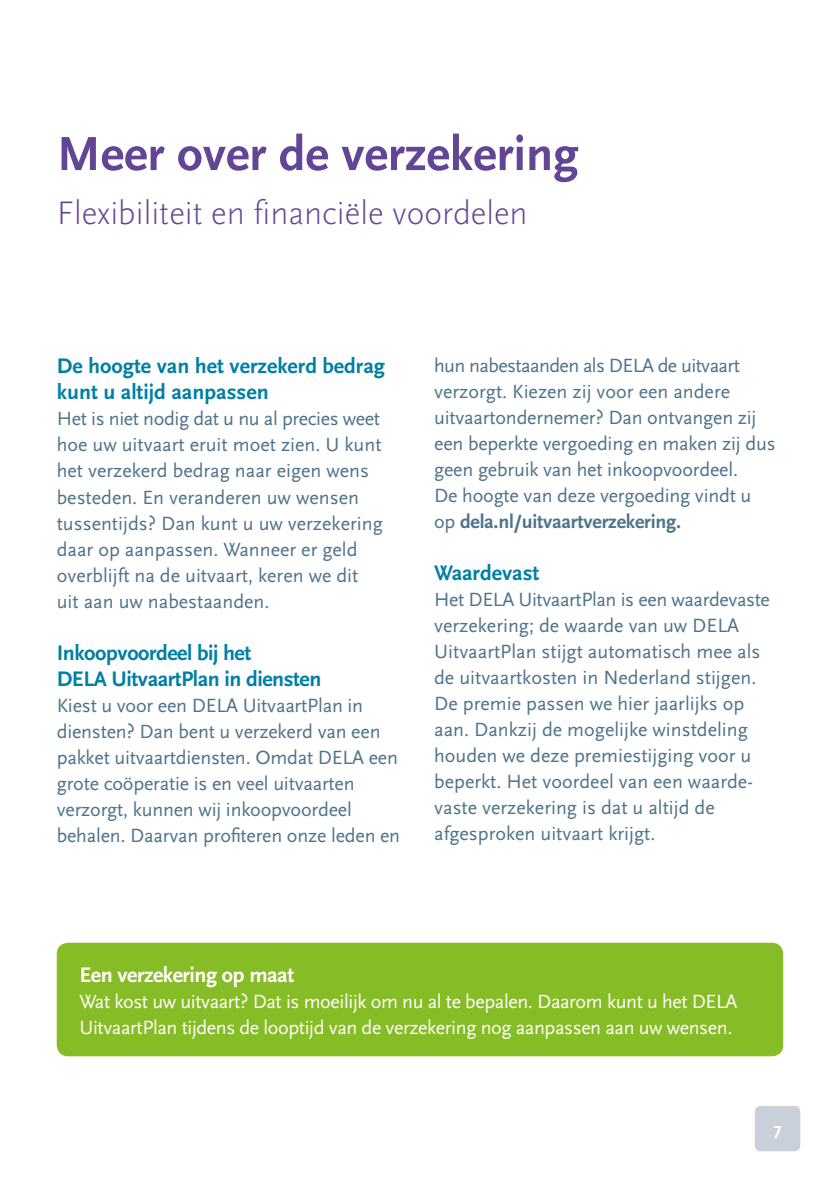
<style>
.page{position:relative;width:840px;height:1191px;background:#fff}
.page>*{position:absolute;margin:0;border:0;box-sizing:border-box;transform-origin:0 0}
.t1{font:700 50px "Scala Sans OT";color:#634595}
.t2{font:300 34px "Scala Sans OT";color:#634595}
.t3{font:700 22px/26px "Scala Sans OT";color:#007fa4}
.t4{font:700 22px/26px "Scala Sans OT";letter-spacing:-.02em;color:#007fa4}
.t5{font:700 22px "Scala Sans OT";letter-spacing:-.02em;color:#fff}
.t6{font:20px/26px "Scala Sans OT";color:#4e738a}
.t7{font:20px/26px "Scala Sans OT";letter-spacing:-.02em;color:#fff}
.t8{font:700 18px "Scala Sans OT";color:#fff}
.s1{font-weight:700}
</style>
<div class="page">
<div style="left:754px;top:1106px;width:45px;height:45px;background:#cad0d9;border-radius:6px"></div>
<div style="left:57px;top:942px;width:725px;height:114px;background:#86bc25;border-radius:11px"></div>
<h1 class="t1" style="left:57px;top:124px;width:523px">Meer over de verzekering</h1>
<h2 class="t2" style="left:57px;top:195px;width:472px">Flexibiliteit en financiële voordelen</h2>
<p class="t3" style="left:57px;top:353px;width:329px">De hoogte van het verzekerd bedrag kunt u altijd aanpassen</p>
<p class="t6" style="left:57px;top:406px;width:327px">Het is niet nodig dat u nu al precies weet hoe uw uitvaart eruit moet zien. U kunt het verzekerd bedrag naar eigen wens besteden. En veranderen uw wensen tussentijds? Dan kunt u uw verzekering daar op aanpassen. Wanneer er geld overblijft na de uitvaart, keren we dit uit aan uw nabestaanden.</p>
<p class="t4" style="left:57px;top:639px;width:266px">Inkoopvoordeel bij het<br>DELA UitvaartPlan in diensten</p>
<p class="t6" style="left:57px;top:692px;width:344px">Kiest u voor een DELA UitvaartPlan in diensten? Dan bent u verzekerd van een pakket uitvaartdiensten. Omdat DELA een grote coöperatie is en veel uitvaarten verzorgt, kunnen wij inkoopvoordeel behalen. Daarvan profiteren onze leden en</p>
<p class="t6" style="left:434px;top:352px;width:343px">hun nabestaanden als DELA de uitvaart verzorgt. Kiezen zij voor een andere uitvaartondernemer? Dan ontvangen zij een beperkte vergoeding en maken zij dus geen gebruik van het inkoopvoordeel.<br>De hoogte van deze vergoeding vindt u op <span class="s1">dela.nl/uitvaartverzekering.</span></p>
<p class="t3" style="left:434px;top:560px;width:107px">Waardevast</p>
<p class="t6" style="left:434px;top:586px;width:337px">Het DELA UitvaartPlan is een waardevaste verzekering; de waarde van uw DELA UitvaartPlan stijgt automatisch mee als de uitvaartkosten in Nederland stijgen.<br>De premie passen we hier jaarlijks op aan. Dankzij de mogelijke winstdeling houden we deze premiestijging voor u beperkt. Het voordeel van een waarde&shy;vaste verzekering is dat u altijd de afgesproken uitvaart krijgt.</p>
<p class="t5" style="left:79px;top:961px;width:216px">Een verzekering op maat</p>
<p class="t7" style="left:79px;top:988px;width:659px">Wat kost uw uitvaart? Dat is moeilijk om nu al te bepalen. Daarom kunt u het DELA<br>UitvaartPlan tijdens de looptijd van de verzekering nog aanpassen aan uw wensen.</p>
<p class="t8" style="left:773px;top:1118px;width:10px">7</p>
</div>
